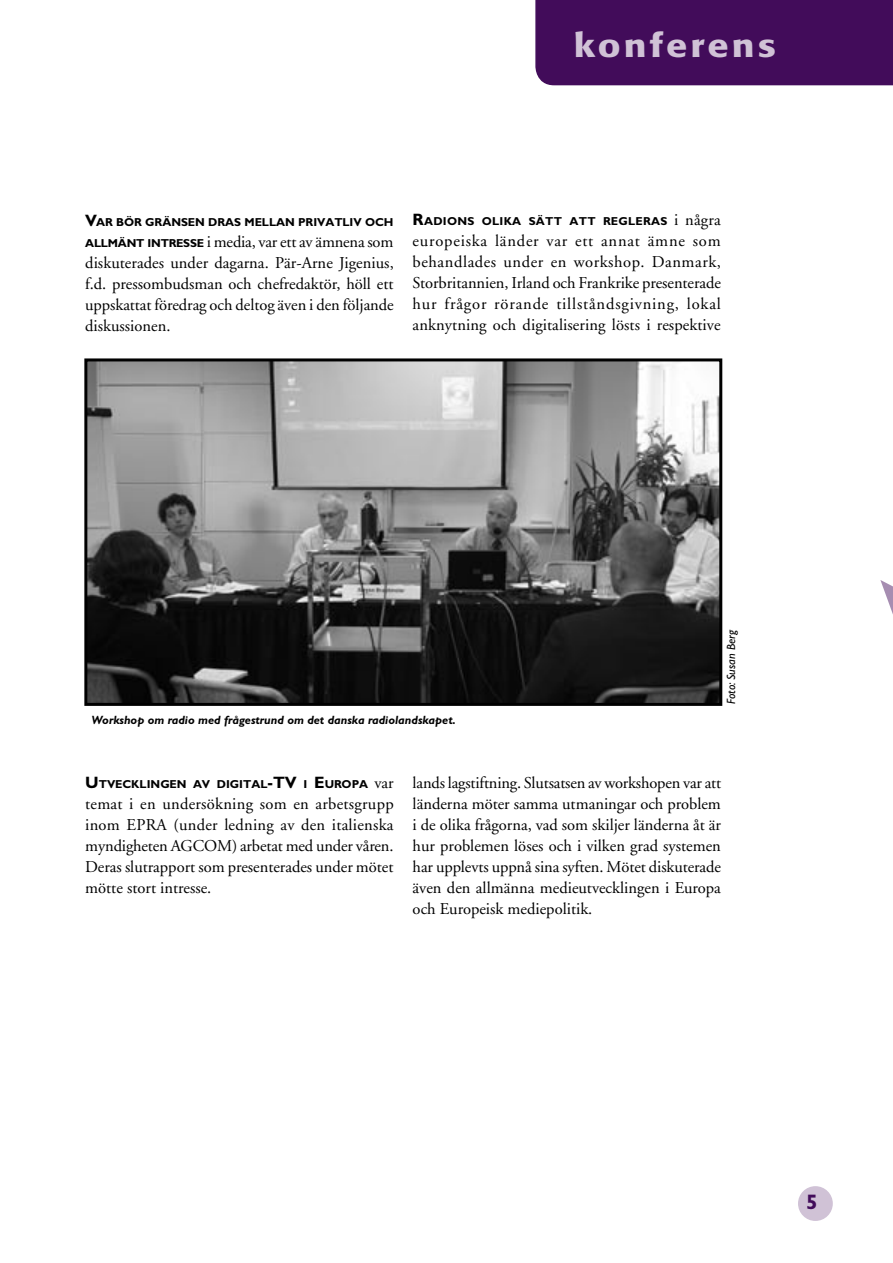
<style>
.page{position:relative;width:893px;height:1263px;background:#fff}
.page>*{position:absolute;margin:0;border:0;box-sizing:border-box;transform-origin:0 0}
.t1{font:500 32.4px "Formata";letter-spacing:.08em;color:#d0c2d6;scale:1.17 1}
.t2{font:700 21px "Gill Sans";color:#420c5a}
.Brödtext_inlaga{font:16.5px/21px "Adobe Garamond";color:#000;text-align:justify}
.bildtext{font:italic 700 12px "Gill Sans";color:#000}
.byline{font:italic 12px "Gill Sans";color:#000}
.Brödtext_inlaga-2{font:700 11.55px "Gill Sans";color:#000}
.Brödtext_inlaga-3{font:700 11.55px "Gill Sans";letter-spacing:.025em;color:#000}
.s1{font-size:16.5px}
.s2{font-family:"Gill Sans";font-weight:700;font-size:11.55px}
.s3{font-family:"Adobe Garamond";font-weight:400;font-size:16.5px}
</style>
<div class="page">
<hr style="left:892px;top:280px;width:1px;height:225px;background:#a68db1">
<svg style="left:880px;top:393px;width:13px;height:221px"></svg>
<div style="left:535px;top:0;width:358px;height:85px;background:#420c5a"></div>
<div style="left:798px;top:1186px;width:35px;height:35px;background:#d0c2d6;border-radius:50%"></div>
<img style="left:88px;top:362px;width:630px;height:340px">
<div style="left:84px;top:358px;width:638px;height:348px;border:3px solid #000"></div>
<p class="t1" style="left:574px;top:26px;width:174px">konferens</p>
<p class="Brödtext_inlaga-2" style="left:85px;top:215px;width:310px"><span class="s1">V</span>AR BÖR GRÄNSEN DRAS MELLAN PRIVATLIV OCH</p>
<p class="Brödtext_inlaga" style="left:85px;top:232px;width:310px"><span class="s2">ALLMÄNT INTRESSE</span> i media, var ett av ämnena som diskuterades under dagarna. Pär-Arne Jigenius, f.d. pressombudsman och chefredaktör, höll ett uppskattat föredrag och deltog även i den följande diskussionen.</p>
<p class="Brödtext_inlaga-3" style="left:413px;top:214px;width:310px"><span class="s1">R</span>ADIONS OLIKA SÄTT ATT REGLERAS <span class="s3">i några</span></p>
<p class="Brödtext_inlaga" style="left:413px;top:231px;width:310px">europeiska länder var ett annat ämne som behandlades under en workshop. Danmark, Storbritannien, Irland och Frankrike presenterade hur frågor rörande tillståndsgivning, lokal anknytning och digitalisering lösts i respektive</p>
<p class="bildtext" style="left:92px;top:713px;width:366px">Workshop om radio med frågestrund om det danska radiolandskapet.</p>
<p class="byline" style="left:724px;top:704px;width:75px;rotate:-90deg">Foto: Susan Berg</p>
<p class="Brödtext_inlaga-2" style="left:85px;top:777px;width:310px"><span class="s1">U</span>TVECKLINGEN AV DIGITAL<span class="s1">-TV</span> I <span class="s1">E</span>UROPA <span class="s3">var</span></p>
<p class="Brödtext_inlaga" style="left:85px;top:794px;width:310px">temat i en undersökning som en arbetsgrupp inom EPRA (under ledning av den italienska myndigheten AGCOM) arbetat med under våren.<br>Deras slutrapport som presenterades under mötet mötte stort intresse.</p>
<p class="Brödtext_inlaga" style="left:413px;top:773px;width:310px">lands lagstiftning. Slutsatsen av workshopen var att länderna möter samma utmaningar och problem i de olika frågorna, vad som skiljer länderna åt är hur problemen löses och i vilken grad systemen har upplevts uppnå sina syften. Mötet diskuterade även den allmänna medieutvecklingen i Europa och Europeisk mediepolitik.</p>
<p class="t2" style="left:806px;top:1189px;width:13px">5</p>
</div>
